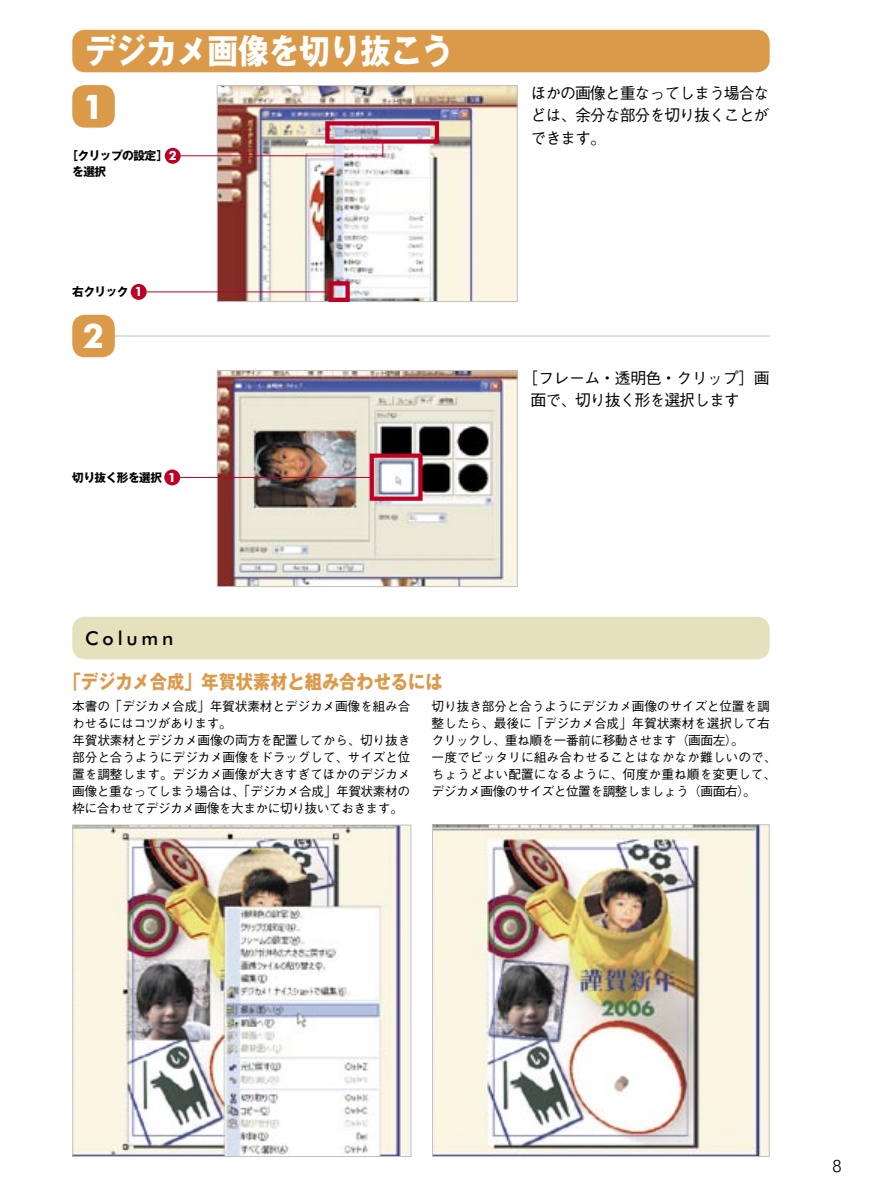
<style>
.page{position:relative;width:893px;height:1191px;background:#fff}
.page>*{position:absolute;margin:0;border:0;box-sizing:border-box;transform-origin:0 0}
.t1{font:700 34.05px "Gothic MB101";color:#fff;scale:.9 1}
.t2{font:700 34.05px "Futura BT";color:#fff}
.t3{font:700 19.2px "Gothic MB101";color:#db9a49;scale:.9 1}
.t4{font:500 19.2px "Futura BT";letter-spacing:.2em;color:#000}
.t5{font:300 16.95px "Futura BT";color:#000}
.t6{font:500 15.9px/22.4px "Gothic BBB";letter-spacing:-.065em;color:#000}
.t7{font:500 12.75px/17px "Gothic BBB";letter-spacing:-.04em;color:#000;text-align:justify}
.t8{font:500 12.75px/17px "Gothic BBB";letter-spacing:-.02em;color:#000}
.t9{font:700 12.75px "Futura BT";color:#fff}
.t10{font:700 11.7px "Gothic MB101";letter-spacing:-.045em;color:#000}
.s1{font-family:"Futura BT";font-size:12.75px;color:#fff}
</style>
<div class="page">
<img style="left:219px;top:87px;width:297px;height:213px">
<div style="left:217px;top:85px;width:301px;height:217px;border:1px solid #c0c0c0"></div>
<img style="left:219px;top:372px;width:297px;height:213px">
<div style="left:217px;top:370px;width:301px;height:217px;border:1px solid #c0c0c0"></div>
<div style="left:72px;top:30px;width:698px;height:42px;background:#db9a49"></div>
<hr style="left:72px;top:335px;width:698px;height:1px;background:#c0c0c0">
<svg style="left:72px;top:85px;width:43px;height:43px;background:#dea35a"></svg>
<svg style="left:72px;top:315px;width:43px;height:42px;background:#dda157"></svg>
<hr style="left:180px;top:477px;width:192px;height:1px;background:#be0027">
<div style="left:164px;top:469px;width:16px;height:16px;background:#be0027;border-radius:50%"></div>
<hr style="left:147px;top:291px;width:184px;height:1px;background:#be0027">
<div style="left:131px;top:284px;width:16px;height:16px;background:#be0027;border-radius:50%"></div>
<svg style="left:181px;top:140px;width:203px;height:17px"></svg>
<div style="left:165px;top:148px;width:16px;height:16px;background:#be0027;border-radius:50%"></div>
<div style="left:325px;top:121px;width:114px;height:23px;border:4px solid #be0027"></div>
<div style="left:370px;top:453px;width:53px;height:48px;border:4px solid #be0027"></div>
<div style="left:328px;top:281px;width:22px;height:21px;border:4px solid #be0027"></div>
<img style="left:434px;top:826px;width:334px;height:329px">
<div style="left:432px;top:824px;width:338px;height:333px;border:1px solid #c0c0c0"></div>
<img style="left:74px;top:826px;width:335px;height:329px">
<div style="left:72px;top:824px;width:339px;height:333px;border:1px solid #c0c0c0"></div>
<div style="left:72px;top:617px;width:698px;height:42px;background:#e6e0bc"></div>
<p class="t1" style="left:85px;top:27px;width:410px">デジカメ画像を切り抜こう</p>
<p class="t2" style="left:83px;top:86px;width:23px">1</p>
<p class="t10" style="left:66px;top:147px;width:112px">［クリップの設定］<span class="s1">2</span></p>
<p class="t10" style="left:72px;top:163px;width:36px">を選択</p>
<p class="t10" style="left:72px;top:283px;width:58px">右クリック</p>
<p class="t9" style="left:135px;top:284px;width:9px">1</p>
<p class="t2" style="left:83px;top:315px;width:23px">2</p>
<p class="t10" style="left:72px;top:469px;width:91px">切り抜く形を選択</p>
<p class="t9" style="left:168px;top:470px;width:9px">1</p>
<p class="t4" style="left:85px;top:626px;width:90px">Column</p>
<p class="t3" style="left:64px;top:668px;width:422px">「デジカメ合成」年賀状素材と組み合わせるには</p>
<p class="t6" style="left:530px;top:83px;width:241px;text-align:justify">ほかの画像と重なってしまう場合などは、余分な部分を切り抜くことができます。</p>
<p class="t6" style="left:530px;top:367px;width:241px;text-indent:-8px">［フレーム・透明色・クリップ］画面で、切り抜く形を選択します</p>
<p class="t8" style="left:72px;top:697px;width:340px">本書の「デジカメ合成」年賀状素材とデジカメ画像を組み合わせるにはコツがあります。</p>
<p class="t7" style="left:72px;top:731px;width:340px">年賀状素材とデジカメ画像の両方を配置してから、切り抜き部分と合うようにデジカメ画像をドラッグして、サイズと位置を調整します。デジカメ画像が大きすぎてほかのデジカメ画像と重なってしまう場合は、「デジカメ合成」年賀状素材の枠に合わせてデジカメ画像を大まかに切り抜いておきます。</p>
<p class="t7" style="left:432px;top:697px;width:340px">切り抜き部分と合うようにデジカメ画像のサイズと位置を調整したら、最後に「デジカメ合成」年賀状素材を選択して右クリックし、重ね順を一番前に移動させます（画面左）。</p>
<p class="t7" style="left:432px;top:748px;width:346px">一度でピッタリに組み合わせることはなかなか難しいので、ちょうどよい配置になるように、何度か重ね順を変更して、デジカメ画像のサイズと位置を調整しましょう（画面右）。</p>
<h3 class="t5" style="left:832px;top:1155px;width:11px">8</h3>
</div>
